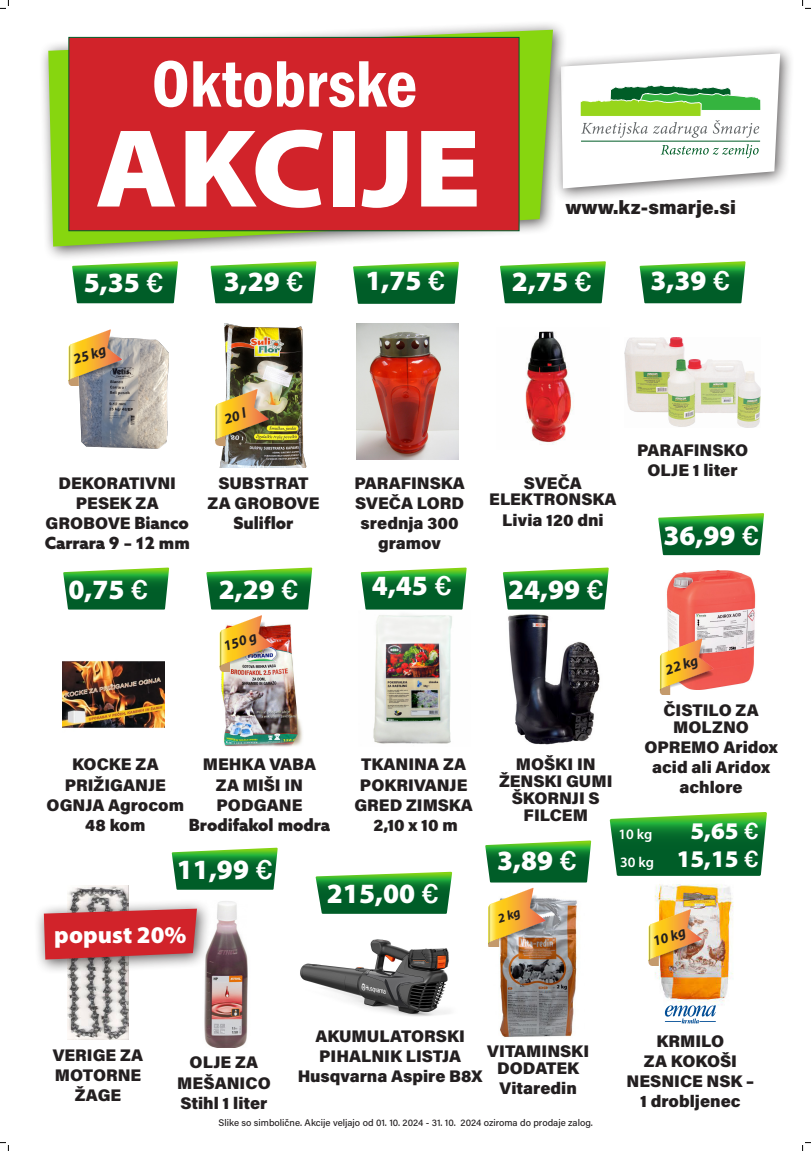
<style>
.page{position:relative;width:811px;height:1151px;background:#fff}
.page>*{position:absolute;margin:0;border:0;box-sizing:border-box;transform-origin:0 0}
.t1{font:112px "Myriad Variable Concept";color:#fff}
.t2{font:600 condensed 68px "Franklin Gothic";color:#fff}
.t3{font:28px "Myriad Variable Concept";color:#fff}
.t4{font:24px "Myriad Variable Concept";color:#fff}
.t5{font:900 19.2px "Acumin Pro";color:#231f20}
.t6{font:900 16.8px/20.2px "Acumin Pro";color:#231f20;text-align:center}
.t7{font:italic 700 14.4px "Myriad Pro";color:#231f20}
.t8{font:14.4px "Myriad Variable Concept";color:#fff}
.t9{font:500 9.6px "Acumin Pro";color:#231f20}
.s1{font-family:"Franklin Gothic";font-weight:500}
.s2{font-family:"Azo Sans"}
.s3{font-size:14.4px}
</style>
<div class="page">
<img style="left:500px;top:898px;width:77px;height:140px">
<div style="left:551px;top:44px;width:244px;height:159px;background:#231f20;opacity:.75"></div>
<div style="left:39px;top:20px;width:529px;height:242px;background:#231f20;opacity:.75"></div>
<svg style="left:48px;top:30px;width:505px;height:217px"></svg>
<div style="left:69px;top:37px;width:450px;height:194px;background:#d1232a;border:1px solid #005d28"></div>
<svg style="left:561px;top:53px;width:219px;height:135px"></svg>
<hr style="left:581px;top:141px;width:179px;height:1px;background:#005d27">
<svg style="left:63px;top:567px;width:106px;height:42px;background:#288341"></svg>
<img style="left:68px;top:885px;width:60px;height:154px">
<img style="left:204px;top:901px;width:44px;height:146px">
<img style="left:300px;top:939px;width:150px;height:77px">
<img style="left:650px;top:884px;width:84px;height:125px">
<img style="left:648px;top:909px;width:54px;height:56px">
<svg style="left:664px;top:1005px;width:51px;height:18px"></svg>
<svg style="left:206px;top:567px;width:106px;height:42px;background:#288341"></svg>
<svg style="left:361px;top:567px;width:105px;height:42px;background:#26823f"></svg>
<svg style="left:503px;top:567px;width:105px;height:42px;background:#26823f"></svg>
<svg style="left:658px;top:513px;width:106px;height:42px;background:#26823e"></svg>
<svg style="left:172px;top:847px;width:106px;height:42px;background:#298441"></svg>
<svg style="left:485px;top:840px;width:106px;height:42px;background:#288340"></svg>
<svg style="left:315px;top:872px;width:137px;height:42px;background:#26823e"></svg>
<svg style="left:72px;top:261px;width:106px;height:42px;background:#27823f"></svg>
<svg style="left:210px;top:261px;width:106px;height:42px;background:#27823f"></svg>
<svg style="left:500px;top:261px;width:106px;height:42px;background:#27823f"></svg>
<img style="left:73px;top:338px;width:96px;height:111px">
<img style="left:217px;top:323px;width:90px;height:145px">
<img style="left:357px;top:324px;width:101px;height:135px">
<img style="left:525px;top:331px;width:48px;height:113px">
<img style="left:624px;top:337px;width:136px;height:90px">
<svg style="left:353px;top:262px;width:106px;height:42px;background:#25813e"></svg>
<svg style="left:639px;top:261px;width:106px;height:42px;background:#27823f"></svg>
<svg style="left:69px;top:329px;width:53px;height:56px;background:#cdad70"></svg>
<img style="left:63px;top:661px;width:101px;height:67px">
<img style="left:219px;top:624px;width:84px;height:123px">
<img style="left:373px;top:614px;width:79px;height:130px">
<img style="left:508px;top:614px;width:92px;height:131px">
<img style="left:659px;top:571px;width:97px;height:118px">
<svg style="left:660px;top:638px;width:53px;height:56px"></svg>
<svg style="left:609px;top:812px;width:158px;height:64px;background:#26823f"></svg>
<img style="left:220px;top:615px;width:53px;height:56px">
<div style="left:34px;top:899px;width:178px;height:75px;background:#231f20;opacity:.75"></div>
<svg style="left:44px;top:908px;width:153px;height:51px;background:#cb343a"></svg>
<svg style="left:0;top:0;width:9px;height:9px"></svg>
<svg style="left:0;top:1142px;width:9px;height:9px"></svg>
<svg style="left:802px;top:0;width:8px;height:9px"></svg>
<svg style="left:802px;top:1142px;width:8px;height:9px"></svg>
<svg style="left:488px;top:888px;width:58px;height:59px;background:#dbb470"></svg>
<img style="left:215px;top:389px;width:54px;height:56px">
<p class="t2" style="left:152px;top:38px;width:267px">Oktobrske</p>
<p class="t1" style="left:95px;top:103px;width:387px">AKCIJE</p>
<p class="t5" style="left:565px;top:194px;width:172px">www.kz-smarje.si</p>
<p class="t3" style="left:84px;top:266px;width:81px">5,35 <span class="s1">€</span></p>
<p class="t3" style="left:224px;top:265px;width:81px">3,29 <span class="s1">€</span></p>
<p class="t3" style="left:365px;top:264px;width:81px">1,75 <span class="s1">€</span></p>
<p class="t3" style="left:512px;top:265px;width:81px">2,75 <span class="s1">€</span></p>
<p class="t3" style="left:650px;top:264px;width:81px">3,39 <span class="s1">€</span></p>
<p class="t7" style="left:71px;top:351px;width:35px;rotate:-18deg">25 kg</p>
<p class="t6" style="left:45px;top:472px;width:147px">DEKORATIVNI<br>PESEK ZA<br>GROBOVE <span class="s2">Bianco<br>Carrara 9 – 12 mm</span></p>
<p class="t6" style="left:207px;top:472px;width:113px">SUBSTRAT<br>ZA GROBOVE<br><span class="s2">Suliflor</span></p>
<p class="t6" style="left:489px;top:473px;width:129px;line-height:16.8px">SVEČA<br>ELEKTRONSKA</p>
<p class="t6" style="left:354px;top:472px;width:112px">PARAFINSKA<br>SVEČA LORD srednja 300 gramov</p>
<p class="t6" style="left:502px;top:509px;width:103px">Livia 120 dni</p>
<p class="t3" style="left:68px;top:573px;width:81px">0,75 <span class="s1">€</span></p>
<p class="t3" style="left:219px;top:573px;width:81px">2,29 <span class="s1">€</span></p>
<p class="t3" style="left:372px;top:569px;width:81px">4,45 <span class="s1">€</span></p>
<p class="t3" style="left:508px;top:573px;width:97px">24,99 <span class="s1">€</span></p>
<p class="t7" style="left:221px;top:638px;width:36px;rotate:-18deg">150 g</p>
<p class="t6" style="left:637px;top:439px;width:112px">PARAFINSKO<br>OLJE 1 liter</p>
<p class="t3" style="left:663px;top:519px;width:97px">36,99 <span class="s1">€</span></p>
<p class="t7" style="left:662px;top:661px;width:35px;rotate:-18deg">22 kg</p>
<p class="t6" style="left:47px;top:753px;width:139px">KOCKE ZA<br>PRIŽIGANJE<br>OGNJA Agrocom<br>48 kom</p>
<p class="t6" style="left:189px;top:753px;width:143px">MEHKA VABA<br>ZA MIŠI IN<br>PODGANE<br><span class="s2">Brodifakol modra</span></p>
<p class="t6" style="left:499px;top:755px;width:115px;line-height:16.8px">MOŠKI IN<br>ŽENSKI GUMI<br>ŠKORNJI S<br>FILCEM</p>
<p class="t6" style="left:354px;top:753px;width:120px">TKANINA ZA<br>POKRIVANJE<br>GRED ZIMSKA</p>
<p class="t6" style="left:373px;top:814px;width:86px">2,10 x 10 m</p>
<p class="t3" style="left:177px;top:853px;width:97px">11,99 <span class="s1">€</span></p>
<p class="t3" style="left:497px;top:844px;width:81px">3,89 <span class="s1">€</span></p>
<p class="t3" style="left:327px;top:877px;width:113px">215,00 <span class="s1">€</span></p>
<p class="t4" style="left:54px;top:921px;width:134px">popust 20%</p>
<p class="t6" style="left:663px;top:701px;width:97px;line-height:16.8px">ČISTILO ZA<br>MOLZNO</p>
<p class="t6" style="left:644px;top:736px;width:135px">OPREMO Aridox acid ali Aridox achlore</p>
<p class="t8" style="left:618px;top:825px;width:35px">10 kg</p>
<p class="t4" style="left:690px;top:816px;width:70px">5,65 <span class="s1">€</span></p>
<p class="t4" style="left:620px;top:845px;width:140px"><span class="s3">30 kg</span> 15,15 <span class="s1">€</span></p>
<p class="t7" style="left:650px;top:932px;width:35px;rotate:-18deg">10 kg</p>
<p class="t6" style="left:53px;top:1044px;width:92px">VERIGE ZA<br>MOTORNE<br>ŽAGE</p>
<p class="t6" style="left:177px;top:1051px;width:95px">OLJE ZA<br>MEŠANICO<br>Stihl 1 liter</p>
<p class="t6" style="left:298px;top:1024px;width:186px">AKUMULATORSKI<br>PIHALNIK LISTJA<br>Husqvarna Aspire B8X</p>
<p class="t6" style="left:487px;top:1042px;width:103px;line-height:16.8px">VITAMINSKI<br>DODATEK</p>
<p class="t6" style="left:499px;top:1077px;width:79px">Vitaredin</p>
<p class="t9" style="left:218px;top:1115px;width:376px">Slike so simbolične. Akcije veljajo od 01. 10. 2024 - 31. 10. 2024 oziroma do prodaje zalog.</p>
<p class="t6" style="left:626px;top:1029px;width:129px">KRMILO<br>ZA KOKOŠI<br>NESNICE NSK –<br>1 drobljenec</p>
</div>
